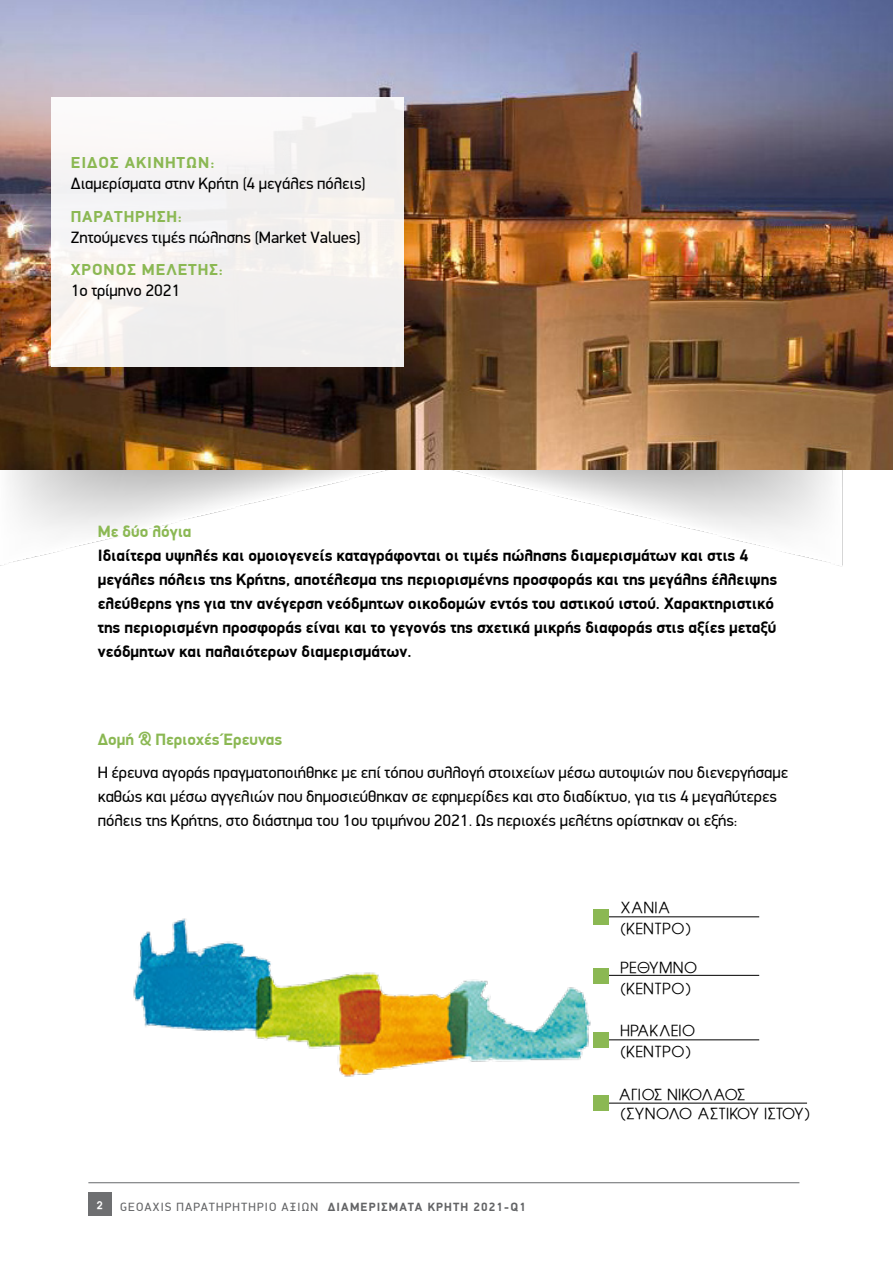
<style>
.page{position:relative;width:893px;height:1263px;background:#fff}
.page>*{position:absolute;margin:0;border:0;box-sizing:border-box;transform-origin:0 0}
.t1{font:700 16.5px/24px "PF Din Display";color:#000}
.t2{font:16.5px/24px "PF Din Display";color:#000}
.t3{font:700 16.5px "PF Din Display";color:#8bb853}
.t4{font:700 16.05px "PF Din Display";letter-spacing:.06em;color:#8bb853}
.t5{font:15px/21px "Mg Avant GUC Pol Normal";letter-spacing:.05em;color:#000}
.t6{font:15px "Mg Avant GUC Pol Normal";letter-spacing:.025em;color:#000}
.t7{font:12px "PF Din Display";letter-spacing:.1em;color:#636466}
.t8{font:700 10.5px "Mg Avant GUC Pol";color:#fff}
.s1{font-weight:700}
</style>
<div class="page">
<div style="left:88px;top:1193px;width:23px;height:23px;background:#6e6f71"></div>
<hr style="left:88px;top:1182px;width:711px;height:1px;background:#66696b">
<img style="left:0;top:470px;width:843px;height:97px">
<img style="left:0;top:0;width:893px;height:470px">
<div style="left:51px;top:98px;width:353px;height:269px;background:#f3f1ef"></div>
<img style="left:133px;top:914px;width:470px;height:163px">
<hr style="left:606px;top:1039px;width:153px;height:1px;background:#000">
<div style="left:594px;top:1032px;width:15px;height:16px;background:#8bb853"></div>
<hr style="left:606px;top:975px;width:153px;height:1px;background:#000">
<div style="left:594px;top:968px;width:15px;height:15px;background:#8bb853"></div>
<hr style="left:606px;top:916px;width:153px;height:1px;background:#000">
<div style="left:594px;top:909px;width:15px;height:16px;background:#8bb853"></div>
<hr style="left:596px;top:1103px;width:211px;height:1px;background:#000">
<div style="left:594px;top:1095px;width:15px;height:15px;background:#8bb853"></div>
<p class="t4" style="left:71px;top:153px;width:145px">ΕΊΔΟΣ ΑΚΙΝΉΤΩΝ:</p>
<p class="t2" style="left:71px;top:172px;width:297px">Διαμερίσματα στην Κρήτη (4 μεγάλες πόλεις)</p>
<p class="t4" style="left:71px;top:207px;width:113px">ΠΑΡΑΤΉΡΗΣΗ:</p>
<p class="t2" style="left:71px;top:225px;width:291px">Ζητούμενες τιμές πώλησης (Market Values)</p>
<p class="t4" style="left:71px;top:260px;width:154px">ΧΡΌΝΟΣ ΜΕΛΈΤΗΣ:</p>
<p class="t2" style="left:71px;top:279px;width:111px">1ο τρίμηνο 2021</p>
<p class="t3" style="left:98px;top:521px;width:95px">Με δύο λόγια</p>
<p class="t1" style="left:98px;top:543px;width:681px">Ιδιαίτερα υψηλές και ομοιογενείς καταγράφονται οι τιμές πώλησης διαμερισμάτων και στις 4 μεγάλες πόλεις της Κρήτης, αποτέλεσμα της περιορισμένης προσφοράς και της μεγάλης έλλειψης ελεύθερης γης για την ανέγερση νεόδμητων οικοδομών εντός του αστικού ιστού. Χαρακτηριστικό της περιορισμένη προσφοράς είναι και το γεγονός της σχετικά μικρής διαφοράς στις αξίες μεταξύ νεόδμητων και παλαιότερων διαμερισμάτων.</p>
<p class="t3" style="left:98px;top:730px;width:186px">Δομή &amp; Περιοχές Έρευνας</p>
<p class="t2" style="left:98px;top:760px;width:692px">Η έρευνα αγοράς πραγματοποιήθηκε με επί τόπου συλλογή στοιχείων μέσω αυτοψιών που διενεργήσαμε καθώς και μέσω αγγελιών που δημοσιεύθηκαν σε εφημερίδες και στο διαδίκτυο, για τις 4 μεγαλύτερες πόλεις της Κρήτης, στο διάστημα του 1ου τριμήνου 2021. Ως περιοχές μελέτης ορίστηκαν οι εξής:</p>
<p class="t5" style="left:621px;top:894px;width:72px">ΧΑΝΙΑ (ΚΕΝΤΡΟ)</p>
<p class="t5" style="left:621px;top:954px;width:78px">ΡΕΘΥΜΝΟ (ΚΕΝΤΡΟ)</p>
<p class="t5" style="left:621px;top:1017px;width:76px">ΗΡΑΚΛΕΙΟ (ΚΕΝΤΡΟ)</p>
<p class="t5" style="left:620px;top:1081px;width:127px">ΑΓΙΟΣ ΝΙΚΟΛΑΟΣ</p>
<p class="t8" style="left:97px;top:1199px;width:8px">2</p>
<p class="t7" style="left:120px;top:1199px;width:407px">GEOAXIS ΠΑΡΑΤΗΡΗΤΗΡΙΟ ΑΞΙΩΝ <span class="s1">ΔΙΑΜΕΡΙΣΜΑΤΑ ΚΡΗΤΗ 2021-Q1</span></p>
<p class="t6" style="left:621px;top:1100px;width:191px">(ΣΎΝΟΛΟ ΑΣΤΙΚΟΎ ΙΣΤΟΎ)</p>
</div>
